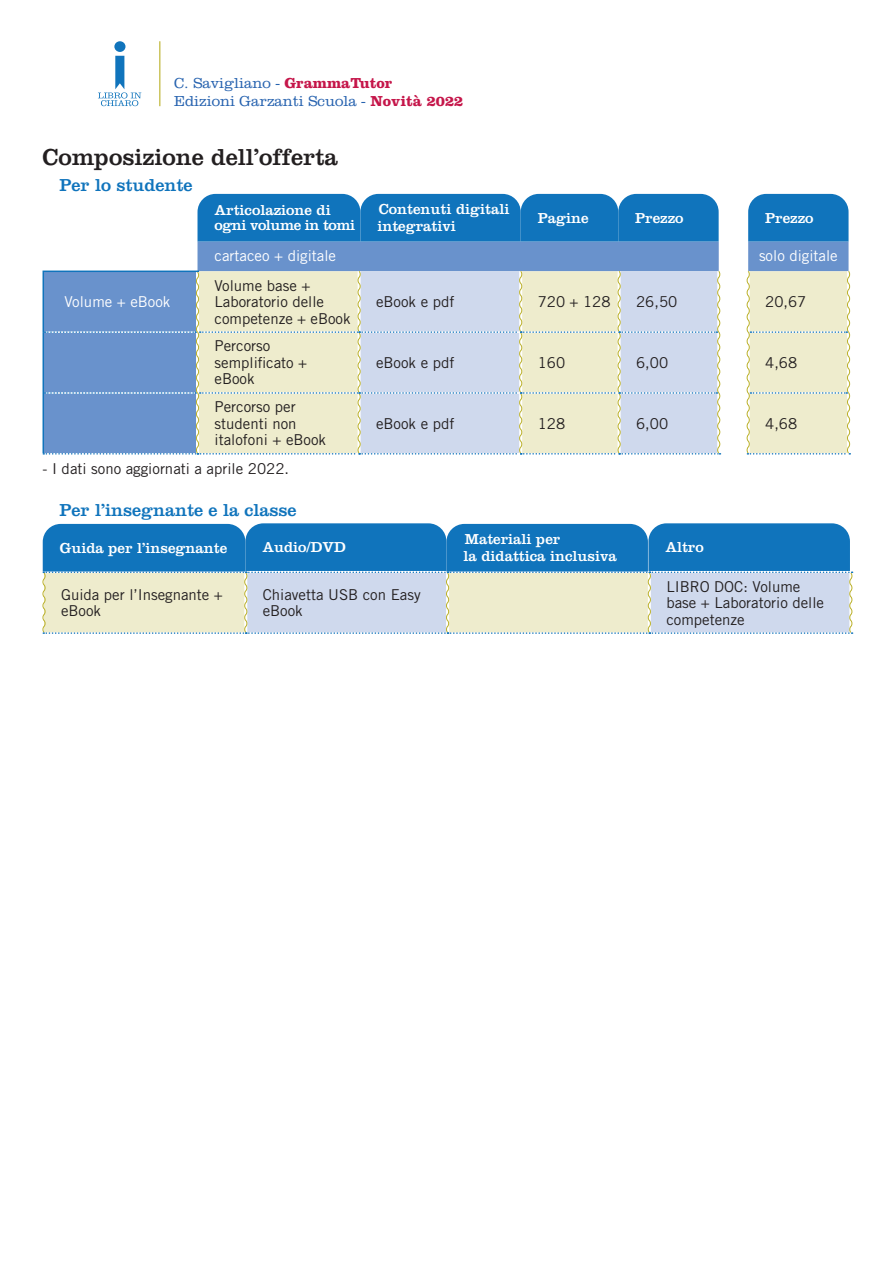
<style>
.page{position:relative;width:893px;height:1263px;background:#fff}
.page>*{position:absolute;margin:0;border:0;box-sizing:border-box;transform-origin:0 0}
.Titolo{font:24px "Clarendon LT Std";color:#231f20}
.t1{font:18px "Clarendon LT Std";color:#1074bc}
.Testo_tabella_nero{font:15px/16.5px "Trade Gothic LT Std";color:#231f20}
.t2{font:15px/16.5px "Clarendon LT Std";color:#fff}
.t3{font:300 15px/18px "Clarendon LT Std";color:#2662af}
.Paragrafo_normale{font:15px "Trade Gothic LT Std";color:#fff}
.s1{font-weight:700;color:#c5164a}
</style>
<div class="page">
<hr style="left:159px;top:41px;width:1px;height:65px;background:#bbb12a">
<div style="left:114px;top:41px;width:11px;height:11px;background:#1074bc;border-radius:50%"></div>
<svg style="left:98px;top:56px;width:43px;height:50px"></svg>
<div style="left:197px;top:242px;width:651px;height:28px;background:#6992cc"></div>
<svg style="left:746px;top:270px;width:105px;height:185px;background:#ebeacd"></svg>
<svg style="left:43px;top:270px;width:678px;height:185px;background:#c3d0d8"></svg>
<hr style="left:43px;top:272px;width:1px;height:60px;background:#1074bc">
<hr style="left:43px;top:332px;width:1px;height:61px;background:#1074bc">
<hr style="left:43px;top:393px;width:1px;height:60px;background:#1074bc">
<hr style="left:43px;top:271px;width:156px;height:1px;background:#1074bc">
<div style="left:198px;top:194px;width:521px;height:48px;background:#1074bc"></div>
<div style="left:748px;top:194px;width:100px;height:48px;background:#1074bc"></div>
<svg style="left:42px;top:523px;width:811px;height:111px;background:#86b3cf"></svg>
<p class="t3" style="left:174px;top:74px;width:291px">C. Savigliano - <span class="s1">GrammaTutor<br></span>Edizioni Garzanti Scuola - <span class="s1">Novità 2022</span></p>
<p class="Titolo" style="left:43px;top:143px;width:297px">Composizione dell’offerta</p>
<p class="t1" style="left:60px;top:174px;width:135px">Per lo studente</p>
<p class="t2" style="left:215px;top:203px;width:142px;line-height:15px">Articolazione di ogni volume in tomi</p>
<p class="t2" style="left:377px;top:201px;width:133px">Contenuti digitali integrativi</p>
<p class="t2" style="left:538px;top:209px;width:52px">Pagine</p>
<p class="t2" style="left:635px;top:209px;width:50px">Prezzo</p>
<p class="t2" style="left:765px;top:209px;width:50px">Prezzo</p>
<p class="Paragrafo_normale" style="left:65px;top:293px;width:107px">Volume + eBook</p>
<p class="Paragrafo_normale" style="left:215px;top:246px;width:123px">cartaceo + digitale</p>
<p class="Paragrafo_normale" style="left:759px;top:246px;width:80px">solo digitale</p>
<p class="Testo_tabella_nero" style="left:215px;top:277px;width:138px">Volume base +<br>Laboratorio delle competenze + eBook</p>
<p class="Testo_tabella_nero" style="left:215px;top:338px;width:94px">Percorso semplificato + eBook</p>
<p class="Testo_tabella_nero" style="left:215px;top:399px;width:113px">Percorso per studenti non italofoni + eBook</p>
<p class="Testo_tabella_nero" style="left:376px;top:293px;width:80px">eBook e pdf</p>
<p class="Testo_tabella_nero" style="left:538px;top:293px;width:74px">720 + 128</p>
<p class="Testo_tabella_nero" style="left:636px;top:293px;width:43px">26,50</p>
<p class="Testo_tabella_nero" style="left:765px;top:293px;width:43px">20,67</p>
<p class="Testo_tabella_nero" style="left:376px;top:354px;width:80px">eBook e pdf</p>
<p class="Testo_tabella_nero" style="left:538px;top:354px;width:29px">160</p>
<p class="Testo_tabella_nero" style="left:636px;top:354px;width:34px">6,00</p>
<p class="Testo_tabella_nero" style="left:765px;top:354px;width:34px">4,68</p>
<p class="Testo_tabella_nero" style="left:376px;top:415px;width:80px">eBook e pdf</p>
<p class="Testo_tabella_nero" style="left:538px;top:415px;width:29px">128</p>
<p class="Testo_tabella_nero" style="left:636px;top:415px;width:34px">6,00</p>
<p class="Testo_tabella_nero" style="left:765px;top:415px;width:34px">4,68</p>
<p class="Testo_tabella_nero" style="left:43px;top:461px;width:248px">- I dati sono aggiornati a aprile 2022.</p>
<p class="t1" style="left:60px;top:499px;width:238px">Per l’insegnante e la classe</p>
<p class="t2" style="left:60px;top:539px;width:169px">Guida per l’insegnante</p>
<p class="t2" style="left:262px;top:539px;width:85px">Audio/DVD</p>
<p class="t2" style="left:463px;top:531px;width:155px">Materiali per<br>la didattica inclusiva</p>
<p class="t2" style="left:665px;top:539px;width:40px">Altro</p>
<p class="Testo_tabella_nero" style="left:61px;top:586px;width:163px">Guida per l’Insegnante + eBook</p>
<p class="Testo_tabella_nero" style="left:263px;top:586px;width:159px">Chiavetta USB con Easy eBook</p>
<p class="Testo_tabella_nero" style="left:666px;top:578px;width:159px">LIBRO DOC: Volume base + Laboratorio delle competenze</p>
</div>
